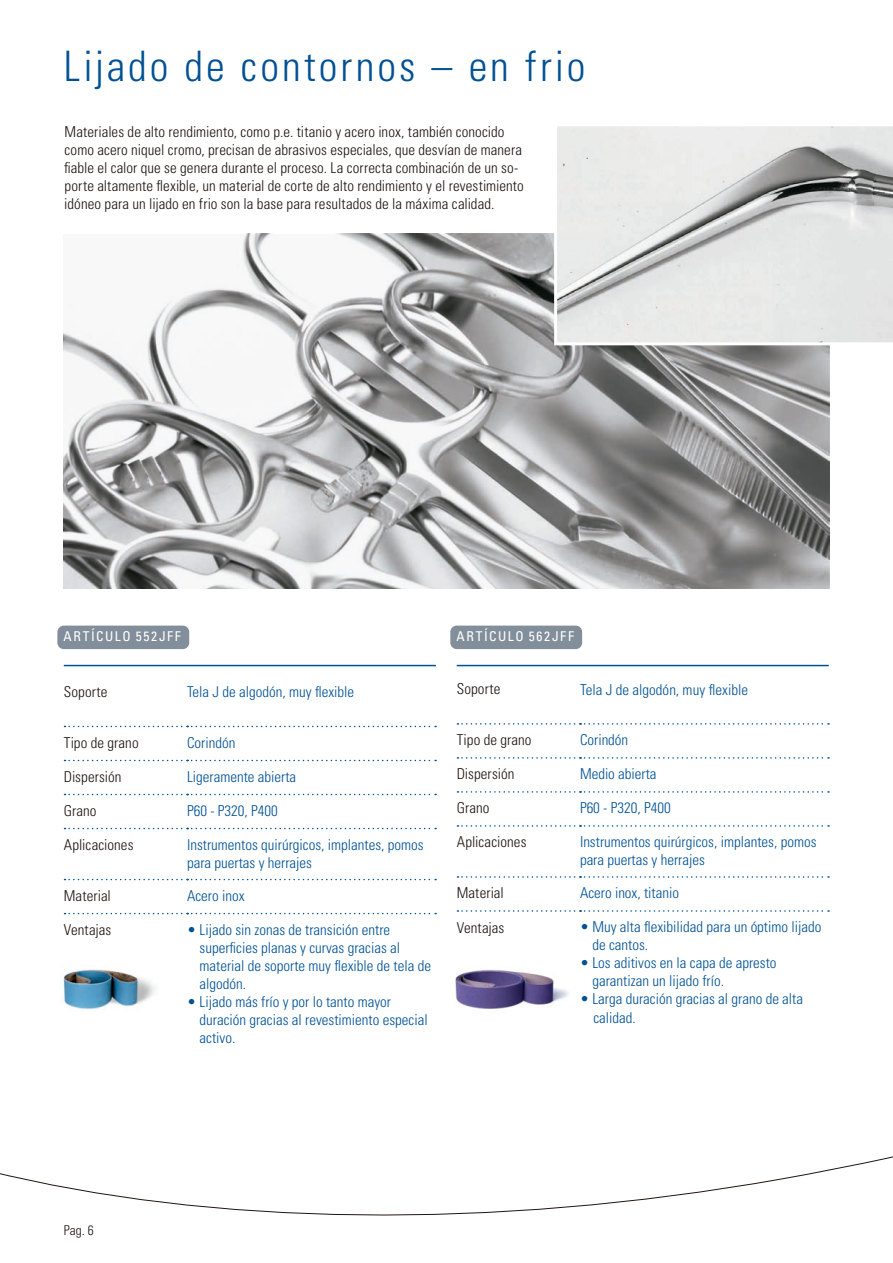
<style>
.page{position:relative;width:893px;height:1263px;background:#fff}
.page>*{position:absolute;margin:0;border:0;box-sizing:border-box;transform-origin:0 0}
.Headline{font:300 condensed 42px "Univers LT Std";letter-spacing:.07em;color:#005194}
.Tabellenzeilen_blau{font:300 condensed 15px/18px "Univers LT Std";color:#005194}
.Fließtext{font:300 condensed 15px/18px "Univers LT Std";letter-spacing:.005em;color:#1f1410}
.Tabellenzeilen_schwarz{font:300 condensed 15px "Univers LT Std";letter-spacing:.005em;color:#1f1410}
.Fließtext-2{font:300 condensed 15px "Univers LT Std";color:#005194}
.Subline{font:condensed 13.5px "Univers LT Std";letter-spacing:.125em;color:#fff}
.Paginierung{font:300 condensed 13.5px "Univers LT Std";color:#1f1410}
</style>
<div class="page">
<img style="left:64px;top:234px;width:765px;height:355px">
<svg style="left:0;top:1156px;width:892px;height:60px"></svg>
<hr style="left:64px;top:665px;width:372px;height:1px;background:#005194">
<hr style="left:457px;top:665px;width:372px;height:1px;background:#005194">
<svg style="left:554px;top:126px;width:339px;height:219px;background:#dadbdb"></svg>
<img style="left:455px;top:969px;width:114px;height:40px">
<img style="left:62px;top:969px;width:93px;height:41px">
<div style="left:450px;top:626px;width:132px;height:23px;background:#828f9b;border-radius:6px"></div>
<div style="left:57px;top:626px;width:132px;height:23px;background:#828f9b;border-radius:6px"></div>
<svg style="left:65px;top:726px;width:371px;height:1px"></svg>
<svg style="left:65px;top:760px;width:371px;height:1px"></svg>
<svg style="left:65px;top:794px;width:371px;height:1px"></svg>
<svg style="left:65px;top:828px;width:371px;height:1px"></svg>
<svg style="left:65px;top:879px;width:371px;height:1px"></svg>
<svg style="left:65px;top:913px;width:371px;height:1px"></svg>
<svg style="left:457px;top:723px;width:372px;height:2px"></svg>
<svg style="left:457px;top:757px;width:372px;height:2px"></svg>
<svg style="left:457px;top:791px;width:372px;height:2px"></svg>
<svg style="left:457px;top:825px;width:372px;height:2px"></svg>
<svg style="left:457px;top:876px;width:372px;height:2px"></svg>
<svg style="left:457px;top:910px;width:372px;height:2px"></svg>
<p class="Headline" style="left:64px;top:41px;width:523px">Lijado de contornos – en frio</p>
<p class="Fließtext" style="left:64px;top:123px;width:461px">Materiales de alto rendimiento, como p.e. titanio y acero inox, también conocido como acero niquel cromo, precisan de abrasivos especiales, que desvían de manera fiable el calor que se genera durante el proceso. La correcta combinación de un so&shy;porte altamente flexible, un material de corte de alto rendimiento y el revestimiento idóneo para un lijado en frio son la base para resultados de la máxima calidad.</p>
<p class="Subline" style="left:64px;top:628px;width:119px">ARTÍCULO 552JFF</p>
<p class="Subline" style="left:457px;top:628px;width:119px">ARTÍCULO 562JFF</p>
<p class="Tabellenzeilen_schwarz" style="left:64px;top:683px;width:45px">Soporte</p>
<p class="Tabellenzeilen_blau" style="left:187px;top:683px;width:169px">Tela J de algodón, muy flexible</p>
<p class="Tabellenzeilen_schwarz" style="left:64px;top:734px;width:76px">Tipo de grano</p>
<p class="Tabellenzeilen_blau" style="left:187px;top:734px;width:50px">Corindón</p>
<p class="Tabellenzeilen_schwarz" style="left:64px;top:768px;width:59px">Dispersión</p>
<p class="Tabellenzeilen_blau" style="left:187px;top:768px;width:111px">Ligeramente abierta</p>
<p class="Tabellenzeilen_schwarz" style="left:64px;top:802px;width:34px">Grano</p>
<p class="Tabellenzeilen_blau" style="left:187px;top:802px;width:92px">P60 - P320, P400</p>
<p class="Tabellenzeilen_schwarz" style="left:64px;top:836px;width:71px">Aplicaciones</p>
<p class="Tabellenzeilen_blau" style="left:187px;top:836px;width:238px">Instrumentos quirúrgicos, implantes, pomos para puertas y herrajes</p>
<p class="Tabellenzeilen_schwarz" style="left:64px;top:887px;width:49px">Material</p>
<p class="Tabellenzeilen_blau" style="left:187px;top:887px;width:59px">Acero inox</p>
<p class="Tabellenzeilen_schwarz" style="left:64px;top:921px;width:49px">Ventajas</p>
<p class="Tabellenzeilen_blau" style="left:200px;top:921px;width:233px;text-indent:-12px">• Lijado sin zonas de transición entre superficies planas y curvas gracias al material de soporte muy flexible de tela de algodón.</p>
<p class="Tabellenzeilen_blau" style="left:200px;top:993px;width:230px;text-indent:-12px">• Lijado más frío y por lo tanto mayor duración gracias al revestimiento especial activo.</p>
<p class="Tabellenzeilen_schwarz" style="left:457px;top:680px;width:45px">Soporte</p>
<p class="Fließtext-2" style="left:580px;top:681px;width:170px">Tela J de algodón, muy flexible</p>
<p class="Tabellenzeilen_schwarz" style="left:457px;top:731px;width:76px">Tipo de grano</p>
<p class="Tabellenzeilen_blau" style="left:580px;top:731px;width:50px">Corindón</p>
<p class="Tabellenzeilen_schwarz" style="left:457px;top:765px;width:59px">Dispersión</p>
<p class="Tabellenzeilen_blau" style="left:580px;top:765px;width:78px">Medio abierta</p>
<p class="Tabellenzeilen_schwarz" style="left:457px;top:799px;width:34px">Grano</p>
<p class="Tabellenzeilen_blau" style="left:580px;top:799px;width:92px">P60 - P320, P400</p>
<p class="Tabellenzeilen_schwarz" style="left:457px;top:833px;width:71px">Aplicaciones</p>
<p class="Tabellenzeilen_blau" style="left:580px;top:833px;width:238px">Instrumentos quirúrgicos, implantes, pomos para puertas y herrajes</p>
<p class="Tabellenzeilen_schwarz" style="left:457px;top:884px;width:49px">Material</p>
<p class="Tabellenzeilen_blau" style="left:580px;top:884px;width:101px">Acero inox, titanio</p>
<p class="Tabellenzeilen_schwarz" style="left:457px;top:918px;width:49px">Ventajas</p>
<p class="Tabellenzeilen_blau" style="left:592px;top:918px;width:231px;text-indent:-12px">• Muy alta flexibilidad para un óptimo lijado de cantos.</p>
<p class="Tabellenzeilen_blau" style="left:592px;top:954px;width:186px;text-indent:-12px">• Los aditivos en la capa de apresto garantizan un lijado frío.</p>
<p class="Tabellenzeilen_blau" style="left:593px;top:990px;width:211px;text-indent:-13px">• Larga duración gracias al grano de alta calidad.</p>
<p class="Paginierung" style="left:64px;top:1222px;width:31px">Pag. 6</p>
</div>
